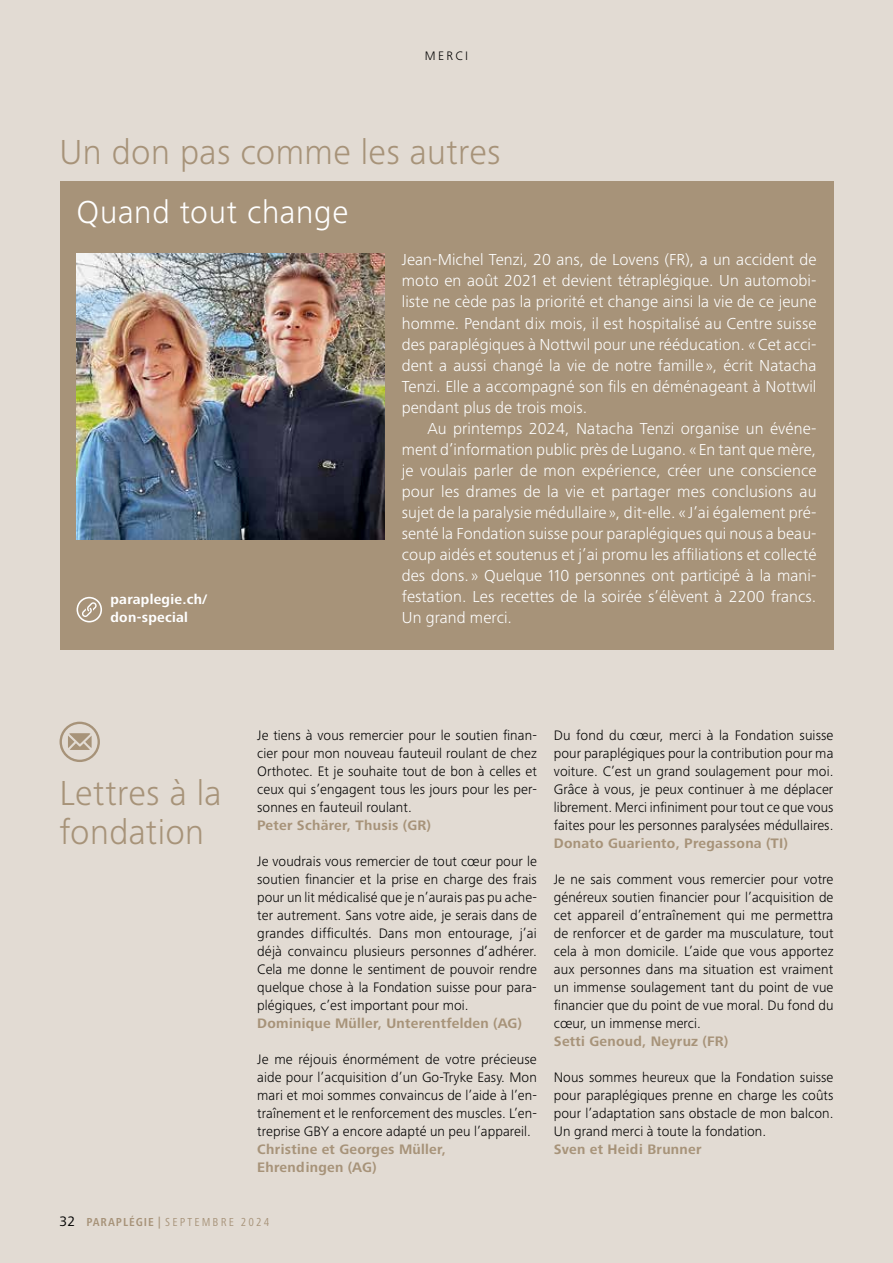
<style>
.page{position:relative;width:893px;height:1263px;background:#e2dbd3}
.page>*{position:absolute;margin:0;border:0;box-sizing:border-box;transform-origin:0 0}
.t1{font:300 36px/39px "Frutiger Next Pro";letter-spacing:.01em;color:#a79379}
.t2{font:300 33px "Frutiger Next Pro";letter-spacing:.02em;color:#fff}
.t3{font:300 16.5px/21px "Frutiger Next Pro";letter-spacing:.005em;color:#fff;text-align:justify}
.t4{font:300 14.25px/18px "Frutiger Next Pro";letter-spacing:.005em;color:#000;text-align:justify}
.t5{font:700 14.25px/18px "Frutiger Next Pro";letter-spacing:.02em;color:#a79379}
.t6{font:700 14.25px/18px "Frutiger Next Pro";letter-spacing:.02em;color:#fff}
.t7{font:300 12.75px "Frutiger Next Pro";letter-spacing:.185em;color:#000}
.t8{font:condensed 12px "Frutiger Next Pro";letter-spacing:.18em;color:#a79379}
.s1{font-weight:400}
.s2{font-stretch:normal;font-size:14.25px;color:#000}
.s3{font-weight:700}
</style>
<div class="page">
<div style="left:60px;top:182px;width:773px;height:468px;background:#a79379"></div>
<img style="left:77px;top:254px;width:308px;height:285px">
<svg style="left:59px;top:722px;width:41px;height:40px"></svg>
<svg style="left:77px;top:597px;width:25px;height:25px"></svg>
<p class="t7" style="left:425px;top:48px;width:45px">MERCI</p>
<h1 class="t1" style="left:60px;top:132px;width:442px">Un don pas comme les autres</h1>
<h2 class="t2" style="left:77px;top:193px;width:273px">Quand tout change</h2>
<p class="t6" style="left:111px;top:591px;width:98px">paraplegie.ch/ don-special</p>
<p class="t3" style="left:402px;top:249px;width:416px">Jean-Michel Tenzi, 20 ans, de Lovens (FR), a un accident de moto en août 2021 et devient tétraplégique. Un automobi&shy;liste ne cède pas la priorité et change ainsi la vie de ce jeune homme. Pendant dix mois, il est hospitalisé au Centre suisse des paraplégiques à Nottwil pour une rééducation. «Cet acci&shy;dent a aussi changé la vie de notre famille », écrit Natacha Tenzi. Elle a accompagné son fils en déménageant à Nottwil pendant plus de trois mois.</p>
<p class="t3" style="left:402px;top:417px;width:416px;text-indent:26px">Au printemps 2024, Natacha Tenzi organise un événe&shy;ment d’information public près de Lugano. « En tant que mère, je voulais parler de mon expérience, créer une conscience pour les drames de la vie et partager mes conclusions au sujet de la paralysie médullaire », dit-elle. « J’ai également pré&shy;senté la Fondation suisse pour paraplégiques qui nous a beau&shy;coup aidés et soutenus et j’ai promu les affiliations et collecté des dons. » Quelque 110 personnes ont participé à la mani&shy;festation. Les recettes de la soirée s’élèvent à 2200 francs.<br>Un grand merci.</p>
<h1 class="t1" style="left:60px;top:773px;width:164px">Lettres à la fondation</h1>
<p class="t4" style="left:257px;top:726px;width:281px">Je tiens à vous remercier pour le soutien finan&shy;cier pour mon nouveau fauteuil roulant de chez Orthotec. Et je souhaite tout de bon à celles et ceux qui s’engagent tous les jours pour les per&shy;sonnes en fauteuil roulant.</p>
<p class="t5" style="left:257px;top:816px;width:175px">Peter Schärer, Thusis (GR)</p>
<p class="t4" style="left:257px;top:852px;width:281px">Je voudrais vous remercier de tout cœur pour le soutien financier et la prise en charge des frais pour un lit médicalisé que je n’aurais pas pu ache&shy;ter autrement. Sans votre aide, je serais dans de grandes difficultés. Dans mon entourage, j’ai déjà convaincu plusieurs personnes d<span class="s1">’</span>adhérer.<br>Cela me donne le sentiment de pouvoir rendre quelque chose à la Fondation suisse pour para&shy;plégiques, c’est important pour moi.</p>
<p class="t5" style="left:257px;top:1014px;width:266px">Dominique Müller, Unterentfelden (AG)</p>
<p class="t4" style="left:257px;top:1050px;width:281px">Je me réjouis énormément de votre précieuse aide pour l’acquisition d’un Go-Tryke Easy. Mon mari et moi sommes convaincus de l’aide à l’en&shy;traînement et le renforcement des muscles. L’en&shy;treprise GBY a encore adapté un peu l’appareil.</p>
<p class="t5" style="left:257px;top:1140px;width:190px">Christine et Georges Müller,<br>Ehrendingen (AG)</p>
<p class="t8" style="left:60px;top:1215px;width:212px"><span class="s2">32</span> <span class="s3">PARAPLÉGIE |</span> SEPTEMBRE 2024</p>
<p class="t4" style="left:554px;top:726px;width:281px">Du fond du cœur, merci à la Fondation suisse pour paraplégiques pour la contribution pour ma voiture. C’est un grand soulagement pour moi.<br>Grâce à vous, je peux continuer à me déplacer librement. Merci infiniment pour tout ce que vous faites pour les personnes paralysées médullaires.</p>
<p class="t5" style="left:554px;top:834px;width:236px">Donato Guariento, Pregassona (TI)</p>
<p class="t4" style="left:554px;top:870px;width:281px">Je ne sais comment vous remercier pour votre généreux soutien financier pour l’acquisition de cet appareil d’entraînement qui me permettra de renforcer et de garder ma musculature, tout cela à mon domicile. L’aide que vous apportez aux personnes dans ma situation est vraiment un immense soulagement tant du point de vue financier que du point de vue moral. Du fond du cœur, un immense merci.</p>
<p class="t5" style="left:554px;top:1032px;width:176px">Setti Genoud, Neyruz (FR)</p>
<p class="t4" style="left:554px;top:1068px;width:281px">Nous sommes heureux que la Fondation suisse pour paraplégiques prenne en charge les coûts pour l’adaptation sans obstacle de mon balcon.<br>Un grand merci à toute la fondation.</p>
<p class="t5" style="left:554px;top:1140px;width:149px">Sven et Heidi Brunner</p>
</div>
